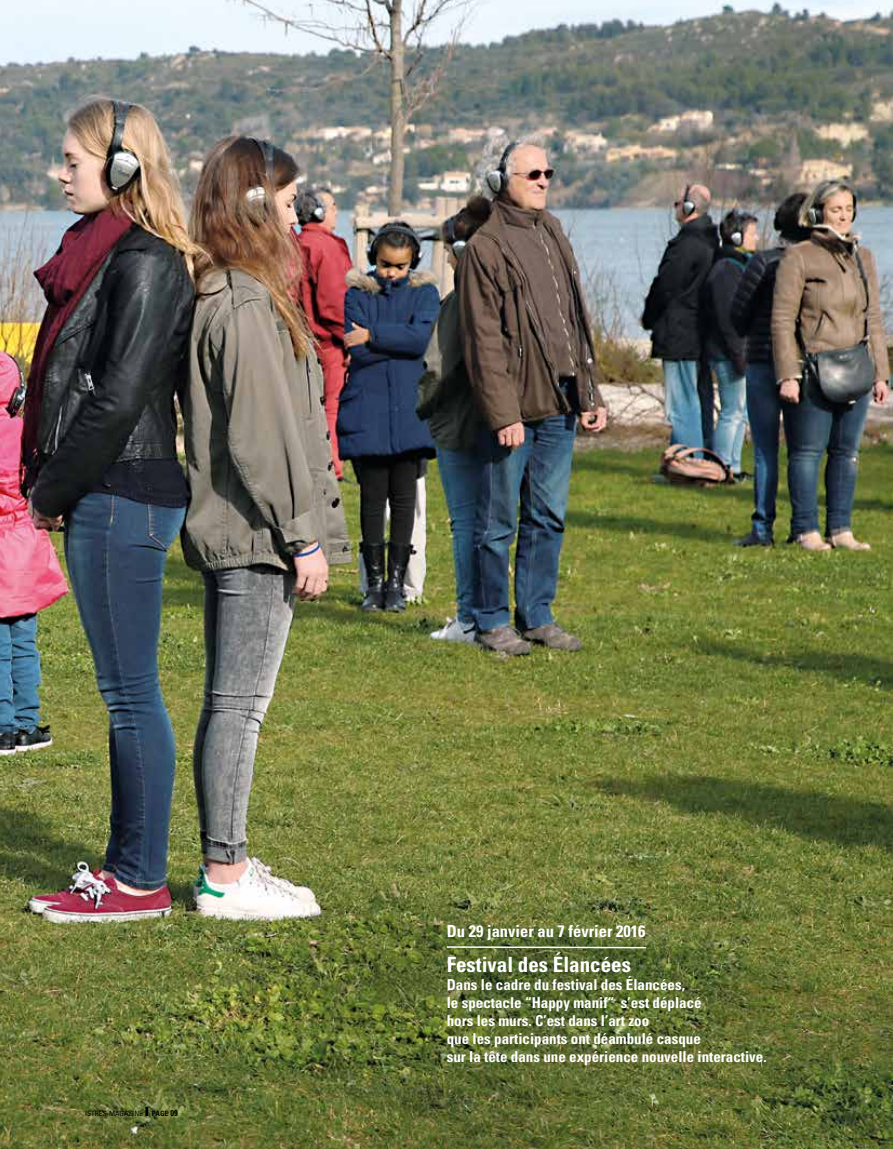
<style>
.page{position:relative;width:893px;height:1149px;background:#fff}
.page>*{position:absolute;margin:0;border:0;box-sizing:border-box;transform-origin:0 0}
.t1{font:700 condensed 21px "Univers";color:#fff}
.t2{font:700 condensed 16.5px "Univers";color:#fff}
.t3{font:700 condensed 15px/18px "Univers";color:#fff}
.t4{font:condensed 7.35px "Univers";color:#000}
.s1{font-weight:700}
.s2{font-weight:700;font-size:8.25px}
</style>
<div class="page">
<img style="left:0;top:0;width:893px;height:1148px">
<svg style="left:445px;top:945px;width:202px;height:3px"></svg>
<p class="t4" style="left:85px;top:1108px;width:94px">ISTRES MAGAZINE ❙ <span class="s1">page</span> <span class="s2">09</span></p>
<p class="t2" style="left:447px;top:921px;width:200px">Du 29 janvier au 7 février 2016</p>
<h1 class="t1" style="left:447px;top:950px;width:186px">Festival des Élancées</h1>
<p class="t3" style="left:447px;top:974px;width:321px">Dans le cadre du festival des Élancées,<br>le spectacle “Happy manif“ s’est déplacé<br>hors les murs. C’est dans l’art zoo<br>que les participants ont déambulé casque<br>sur la tête dans une expérience nouvelle interactive.</p>
</div>
